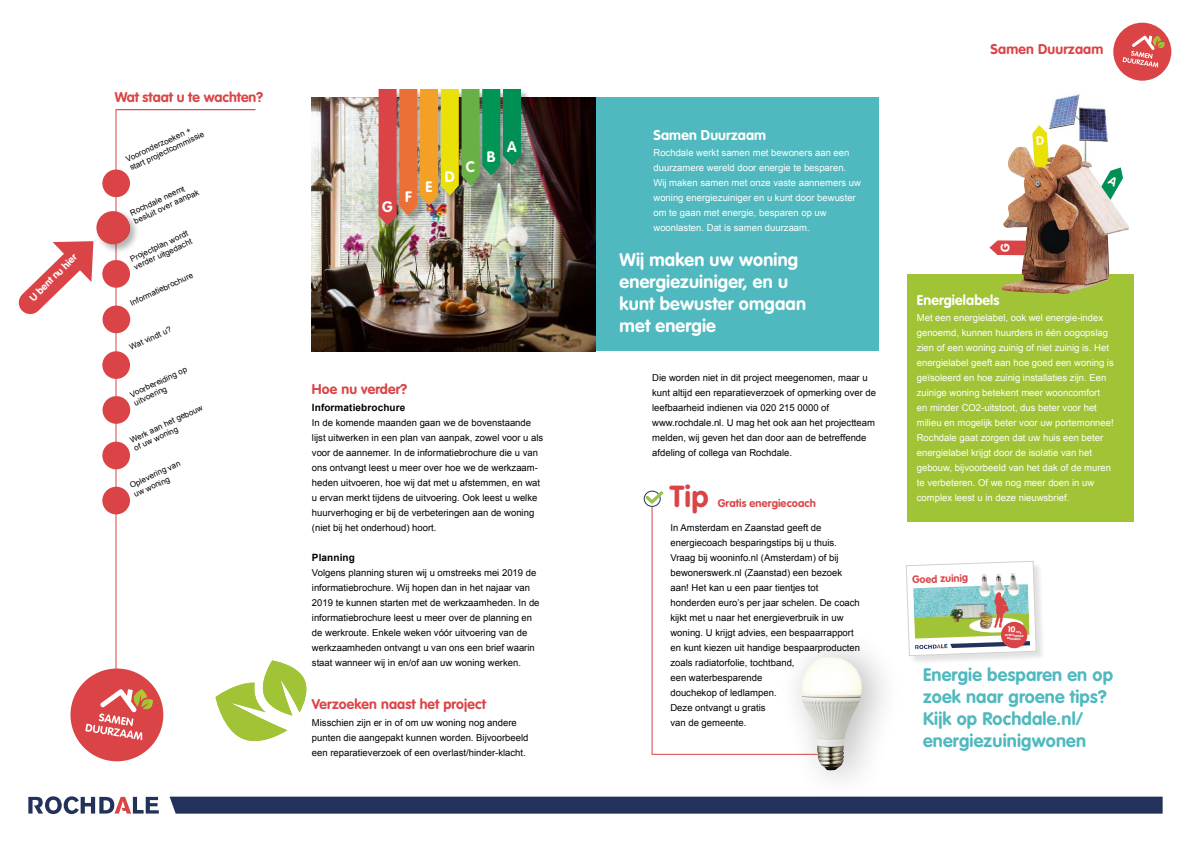
<style>
.page{position:relative;width:1191px;height:842px;background:#fff}
.page>*{position:absolute;margin:0;border:0;box-sizing:border-box;transform-origin:0 0}
.rood_kopje1{font:700 30px "VAG Rounded";color:#db4447}
.quote{font:700 18px/22px "VAG Rounded";letter-spacing:.01em;color:#4fb9bf}
.quote-2{font:700 18px/22px "VAG Rounded";letter-spacing:.01em;color:#fff}
.t1{font:700 15px "VAG Rounded";color:#fff}
.rood_kopje1-2{font:700 14px "VAG Rounded";letter-spacing:.01em;color:#db4447}
.quote-3{font:700 14px "VAG Rounded";letter-spacing:.01em;color:#fff}
.t2{font:700 12.1px "VAG Rounded";color:#fff}
.rood_kopje1-3{font:700 11px "VAG Rounded";letter-spacing:.01em;color:#db4447}
.t3{font:700 10.4px "VAG Rounded";color:#db4447}
.zwart_kopje{font:700 10px "Arial";letter-spacing:.01em;color:#000}
.t4{font:700 10px "VAG Rounded";color:#fff}
.plat{font:700 10px "Arial";letter-spacing:.01em;color:#000}
.plat-2{font:9.5px/15px "Arial";color:#000}
.plat-3{font:9.5px/15px "Arial";color:#fff}
.KOP{font:8px "Arial";color:#000}
.t5{font:700 3px "VAG Rounded";color:#fff}
</style>
<div class="page">
<svg style="left:28px;top:796px;width:131px;height:18px"></svg>
<div style="left:170px;top:797px;width:992px;height:17px;background:#22325a"></div>
<svg style="left:215px;top:660px;width:92px;height:82px"></svg>
<svg style="left:1113px;top:22px;width:58px;height:59px"></svg>
<div style="left:907px;top:274px;width:227px;height:248px;background:#a1c436"></div>
<div style="left:906px;top:561px;width:139px;height:104px;background:#000;opacity:.12"></div>
<svg style="left:651px;top:504px;width:125px;height:251px"></svg>
<div style="left:643px;top:491px;width:17px;height:16px;border:1px solid #22325a;border-radius:50%"></div>
<svg style="left:645px;top:491px;width:18px;height:13px"></svg>
<div style="left:776px;top:626px;width:128px;height:179px;background:#000;opacity:.28"></div>
<img style="left:795px;top:657px;width:71px;height:113px">
<img style="left:1049px;top:94px;width:59px;height:50px">
<svg style="left:989px;top:240px;width:12px;height:15px"></svg>
<img style="left:1001px;top:144px;width:128px;height:150px">
<div style="left:591px;top:97px;width:288px;height:254px;background:#4fb9bf"></div>
<img style="left:312px;top:97px;width:283px;height:254px">
<div style="left:379px;top:90px;width:149px;height:143px;background:#000;opacity:.25"></div>
<img style="left:378px;top:89px;width:143px;height:137px">
<div style="left:102px;top:442px;width:28px;height:27px;background:#db4447;border-radius:50%"></div>
<div style="left:102px;top:487px;width:28px;height:27px;background:#db4447;border-radius:50%"></div>
<div style="left:102px;top:169px;width:28px;height:28px;background:#db4447;border-radius:50%"></div>
<div style="left:102px;top:260px;width:28px;height:28px;background:#db4447;border-radius:50%"></div>
<div style="left:102px;top:305px;width:28px;height:28px;background:#db4447;border-radius:50%"></div>
<div style="left:102px;top:351px;width:28px;height:28px;background:#db4447;border-radius:50%"></div>
<div style="left:102px;top:396px;width:28px;height:28px;background:#db4447;border-radius:50%"></div>
<hr style="left:115px;top:109px;width:1px;height:602px;background:#db4447">
<hr style="left:116px;top:109px;width:139px;height:1px;background:#db4447">
<div style="left:70px;top:668px;width:93px;height:93px;background:#db4447;border-radius:50%"></div>
<svg style="left:85px;top:689px;width:68px;height:51px"></svg>
<svg style="left:18px;top:241px;width:94px;height:92px"></svg>
<div style="left:94px;top:209px;width:46px;height:45px;background:#000;opacity:.3"></div>
<div style="left:96px;top:211px;width:34px;height:33px;background:#db4447;border-radius:50%"></div>
<svg style="left:906px;top:561px;width:130px;height:95px"></svg>
<svg style="left:1088px;top:167px;width:35px;height:49px"></svg>
<svg style="left:1032px;top:125px;width:20px;height:87px;background:#c4a14b"></svg>
<p class="t4" style="left:27px;top:295px;width:64px;rotate:-45deg">U bent nu hier</p>
<p class="rood_kopje1-2" style="left:115px;top:89px;width:150px">Wat staat u te wachten?</p>
<p class="KOP" style="left:124px;top:155px;width:72px;rotate:-25deg">Vooronderzoeken +</p>
<p class="KOP" style="left:128px;top:163px;width:83px;rotate:-25deg">start projectcommissie</p>
<p class="KOP" style="left:128px;top:208px;width:61px;rotate:-25deg">Rochdale neemt</p>
<p class="KOP" style="left:132px;top:217px;width:72px;rotate:-25deg">besluit over aanpak</p>
<p class="KOP" style="left:128px;top:255px;width:65px;rotate:-25deg">Projectplan wordt</p>
<p class="KOP" style="left:132px;top:263px;width:65px;rotate:-25deg">verder uitgedacht</p>
<p class="KOP" style="left:128px;top:299px;width:70px;rotate:-25deg">Informatiebrochure</p>
<p class="KOP" style="left:128px;top:343px;width:47px;rotate:-25deg">Wat vindt u?</p>
<p class="KOP" style="left:128px;top:390px;width:63px;rotate:-25deg">Voorbereiding op</p>
<p class="KOP" style="left:132px;top:398px;width:37px;rotate:-25deg">uitvoering</p>
<p class="KOP" style="left:128px;top:435px;width:81px;rotate:-25deg">Werk aan het gebouw</p>
<p class="KOP" style="left:132px;top:444px;width:49px;rotate:-25deg">of uw woning</p>
<p class="KOP" style="left:128px;top:481px;width:56px;rotate:-25deg">Oplevering van</p>
<p class="KOP" style="left:132px;top:490px;width:40px;rotate:-25deg">uw woning</p>
<h3 class="t1" style="left:382px;top:198px;width:12px">G</h3>
<h3 class="t1" style="left:405px;top:188px;width:8px">F</h3>
<h3 class="t1" style="left:425px;top:178px;width:8px">E</h3>
<h3 class="t1" style="left:445px;top:168px;width:12px">D</h3>
<h3 class="t1" style="left:466px;top:157px;width:11px">C</h3>
<h3 class="t1" style="left:487px;top:147px;width:10px">B</h3>
<h3 class="t1" style="left:507px;top:137px;width:11px">A</h3>
<p class="rood_kopje1-2" style="left:312px;top:381px;width:97px">Hoe nu verder?</p>
<p class="zwart_kopje" style="left:312px;top:401px;width:95px">Informatiebrochure</p>
<p class="plat-2" style="left:312px;top:415px;width:233px">In de komende maanden gaan we de bovenstaande lijst uitwerken in een plan van aanpak, zowel voor u als voor de aannemer. In de informatiebrochure die u van ons ontvangt leest u meer over hoe we de werkzaam&shy;heden uitvoeren, hoe wij dat met u afstemmen, en wat u ervan merkt tijdens de uitvoering. Ook leest u welke huurverhoging er bij de verbeteringen aan de woning (niet bij het onderhoud) hoort.</p>
<p class="plat" style="left:312px;top:551px;width:44px">Planning</p>
<p class="plat-2" style="left:312px;top:565px;width:229px">Volgens planning sturen wij u omstreeks mei 2019 de informatiebrochure. Wij hopen dan in het najaar van 2019 te kunnen starten met de werkzaamheden. In de informatiebrochure leest u meer over de planning en de werkroute. Enkele weken vóór uitvoering van de werkzaamheden ontvangt u van ons een brief waarin staat wanneer wij in en/of aan uw woning werken.</p>
<p class="rood_kopje1-2" style="left:312px;top:696px;width:175px">Verzoeken naast het project</p>
<p class="plat-2" style="left:312px;top:715px;width:218px">Misschien zijn er in of om uw woning nog andere punten die aangepakt kunnen worden. Bijvoorbeeld een reparatieverzoek of een overlast/hinder-klacht.</p>
<p class="quote-3" style="left:653px;top:126px;width:114px">Samen Duurzaam</p>
<p class="plat-3" style="left:653px;top:145px;width:209px">Rochdale werkt samen met bewoners aan een duurzamere wereld door energie te besparen.<br>Wij maken samen met onze vaste aannemers uw woning energiezuiniger en u kunt door bewuster om te gaan met energie, besparen op uw woonlasten. Dat is samen duurzaam.</p>
<p class="quote-2" style="left:619px;top:250px;width:188px">Wij maken uw woning energiezuiniger, en u kunt bewuster omgaan met energie</p>
<p class="plat-2" style="left:652px;top:370px;width:225px">Die worden niet in dit project meegenomen, maar u kunt altijd een reparatieverzoek of opmerking over de leefbaarheid indienen via 020 215 0000 of</p>
<p class="plat-2" style="left:652px;top:415px;width:224px">www.rochdale.nl. U mag het ook aan het projectteam melden, wij geven het dan door aan de betreffende afdeling of collega van Rochdale.</p>
<p class="rood_kopje1" style="left:669px;top:479px;width:40px">Tip</p>
<p class="plat-2" style="left:670px;top:520px;width:191px">In Amsterdam en Zaanstad geeft de energiecoach besparingstips bij u thuis.<br>Vraag bij wooninfo.nl (Amsterdam) of bij bewonerswerk.nl (Zaanstad) een bezoek aan! Het kan u een paar tientjes tot honderden euro’s per jaar schelen. De coach kijkt met u naar het energieverbruik in uw woning. U krijgt advies, een bespaarrapport en kunt kiezen uit handige bespaarproducten zoals radiatorfolie, tochtband,</p>
<p class="plat-2" style="left:670px;top:670px;width:93px">een waterbesparende</p>
<p class="plat-2" style="left:670px;top:685px;width:108px">douchekop of ledlampen.</p>
<p class="plat-2" style="left:670px;top:700px;width:97px">Deze ontvangt u gratis</p>
<p class="plat-2" style="left:670px;top:715px;width:78px">van de gemeente.</p>
<p class="rood_kopje1-3" style="left:718px;top:496px;width:100px">Gratis energiecoach</p>
<p class="rood_kopje1-2" style="left:990px;top:41px;width:114px">Samen Duurzaam</p>
<p class="t2" style="left:998px;top:252px;width:10px;rotate:-90deg">G</p>
<p class="quote-3" style="left:916px;top:292px;width:84px">Energielabels</p>
<p class="plat-3" style="left:916px;top:310px;width:198px">Met een energielabel, ook wel energie-index genoemd, kunnen huurders in één oogopslag zien of een woning zuinig of niet zuinig is. Het energielabel geeft aan hoe goed een woning is geïsoleerd en hoe zuinig installaties zijn. Een zuinige woning betekent meer wooncomfort<br>en minder CO2-uitstoot, dus beter voor het milieu en mogelijk beter voor uw portemonnee!<br>Rochdale gaat zorgen dat uw huis een beter energielabel krijgt door de isolatie van het gebouw, bijvoorbeeld van het dak of de muren te verbeteren. Of we nog meer doen in uw complex leest u in deze nieuwsbrief.</p>
<p class="t3" style="left:912px;top:573px;width:57px;rotate:-2deg">Goed zuinig</p>
<p class="t5" style="left:1016px;top:630px;width:7px;rotate:5deg">TIPS</p>
<p class="t5" style="left:1005px;top:633px;width:20px;rotate:5deg">OVER ENERGIE</p>
<p class="t5" style="left:1007px;top:636px;width:15px;rotate:5deg">BESPAREN</p>
<p class="quote" style="left:923px;top:665px;width:191px">Energie besparen en op zoek naar groene tips?<br>Kijk op Rochdale.nl/ energiezuinigwonen</p>
</div>
